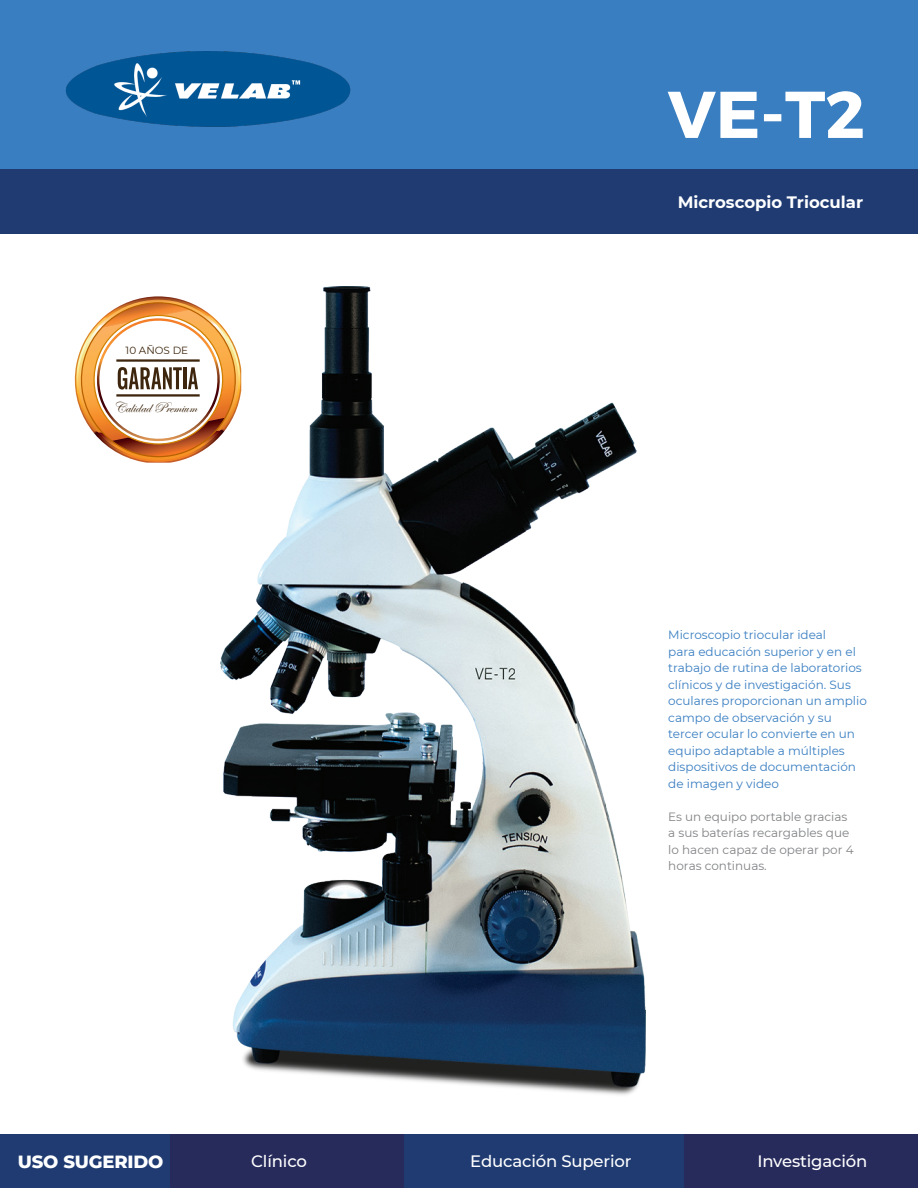
<style>
.page{position:relative;width:918px;height:1188px;background:#fff}
.page>*{position:absolute;margin:0;border:0;box-sizing:border-box;transform-origin:0 0}
.t1{font:800 18px "Montserrat";letter-spacing:-.01em;color:#fff}
.t2{font:500 16.5px "Montserrat";letter-spacing:-.01em;color:#fff}
.t3{font:700 16.5px "Montserrat";color:#fff}
.t4{font:15px "Edwardian Script ITC";color:#3d260d}
.t5{font:12px/16.5px "Montserrat";color:#397ec1}
.t6{font:12px/16.5px "Montserrat";color:#808285}
.t7{font:10.35px "Montserrat";color:#3d260d}
</style>
<div class="page">
<div style="left:0;top:0;width:917px;height:169px;background:#397ec1"></div>
<div style="left:0;top:169px;width:917px;height:65px;background:#1f3b72"></div>
<img style="left:65px;top:51px;width:286px;height:76px">
<svg style="left:668px;top:91px;width:195px;height:47px"></svg>
<svg style="left:74px;top:296px;width:146px;height:167px"></svg>
<div style="left:0;top:1134px;width:918px;height:54px;background:#1f3b72"></div>
<div style="left:170px;top:1135px;width:234px;height:53px;background:#272b5c"></div>
<div style="left:685px;top:1135px;width:233px;height:53px;background:#272b5c"></div>
<img style="left:220px;top:287px;width:426px;height:808px">
<p class="t7" style="left:126px;top:343px;width:64px">10 AÑOS DE</p>
<p class="t4" style="left:113px;top:399px;width:85px">Calidad Premium</p>
<p class="t3" style="left:678px;top:190px;width:187px">Microscopio Triocular</p>
<p class="t5" style="left:668px;top:626px;width:200px">Microscopio triocular ideal<br>para educación superior y en el trabajo de rutina de laboratorios clínicos y de investigación. Sus oculares proporcionan un amplio campo de observación y su tercer ocular lo convierte en un equipo adaptable a múltiples dispositivos de documentación de imagen y video</p>
<p class="t6" style="left:668px;top:808px;width:187px">Es un equipo portable gracias a sus baterías recargables que lo hacen capaz de operar por 4 horas continuas.</p>
<p class="t1" style="left:18px;top:1149px;width:147px">USO SUGERIDO</p>
<p class="t2" style="left:251px;top:1149px;width:57px">Clínico</p>
<p class="t2" style="left:470px;top:1149px;width:163px">Educación Superior</p>
<p class="t2" style="left:757px;top:1149px;width:112px">Investigación</p>
</div>
